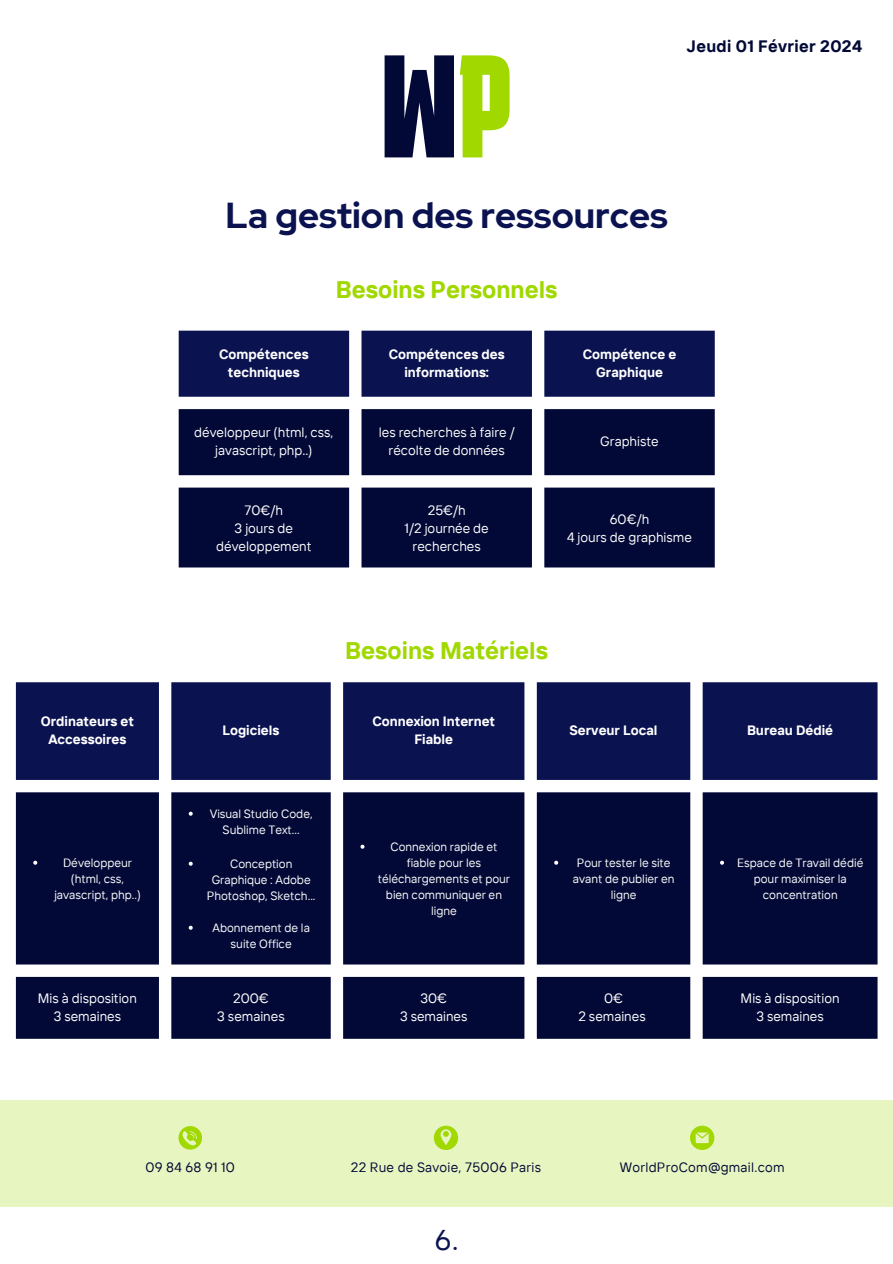
<style>
.page{position:relative;width:893px;height:1264px;background:#fff}
.page>*{position:absolute;margin:0;border:0;box-sizing:border-box;transform-origin:0 0}
.t1{font:700 145.65px "Karantina";color:#030936}
.t2{font:700 36px "Red Hat Display";color:#0a1250}
.t3{font:28.65px "TT Interphases";color:#0a1250}
.t4{font:700 24px "TT Interphases";color:#a0d800}
.t5{font:700 16.5px "TT Interphases";letter-spacing:.02em;color:#030936}
.t6{font:13.5px/18px "TT Interphases";color:#fff;text-align:center}
.t7{font:700 13.5px/18px "TT Interphases";color:#fff;text-align:center}
.t8{font:13.5px "TT Interphases";letter-spacing:.02em;color:#030936}
.t9{font:12px/16px "TT Interphases";color:#fff;text-align:center}
.s1{color:#a0d800}
</style>
<div class="page">
<div style="left:0;top:1100px;width:892px;height:107px;background:#e7f5c0"></div>
<svg style="left:690px;top:1125px;width:24px;height:24px"></svg>
<svg style="left:434px;top:1125px;width:24px;height:24px"></svg>
<svg style="left:178px;top:1126px;width:24px;height:23px"></svg>
<svg style="left:179px;top:330px;width:535px;height:67px;background:#18205a"></svg>
<svg style="left:179px;top:409px;width:535px;height:158px;background:#21264e"></svg>
<div style="left:16px;top:682px;width:861px;height:98px;background:#0a1250"></div>
<svg style="left:16px;top:792px;width:861px;height:246px;background:#1d234b"></svg>
<svg style="left:33px;top:860px;width:4px;height:4px"></svg>
<svg style="left:189px;top:811px;width:4px;height:4px"></svg>
<svg style="left:189px;top:861px;width:4px;height:4px"></svg>
<svg style="left:189px;top:925px;width:4px;height:4px"></svg>
<svg style="left:360px;top:844px;width:4px;height:4px"></svg>
<svg style="left:554px;top:860px;width:4px;height:4px"></svg>
<svg style="left:720px;top:860px;width:4px;height:4px"></svg>
<h1 class="t1" style="left:381px;top:32px;width:133px">W<span class="s1">P</span></h1>
<h2 class="t2" style="left:225px;top:191px;width:443px">La gestion des ressources</h2>
<h3 class="t4" style="left:336px;top:274px;width:223px">Besoins Personnels</h3>
<h3 class="t5" style="left:686px;top:36px;width:177px">Jeudi 01 Février 2024</h3>
<p class="t7" style="left:219px;top:345px;width:91px">Compétences techniques</p>
<p class="t7" style="left:389px;top:345px;width:117px">Compétences des informations:</p>
<p class="t7" style="left:582px;top:345px;width:95px">Compétence e<br>Graphique</p>
<p class="t6" style="left:194px;top:423px;width:141px">développeur (html, css, javascript, php..)</p>
<p class="t6" style="left:379px;top:423px;width:137px">les recherches à faire / récolte de données</p>
<p class="t6" style="left:600px;top:432px;width:60px">Graphiste</p>
<p class="t6" style="left:216px;top:500px;width:97px">70€/h<br>3 jours de développement</p>
<p class="t6" style="left:404px;top:500px;width:86px">25€/h<br>1/2 journée de recherches</p>
<p class="t6" style="left:567px;top:509px;width:126px">60€/h<br>4 jours de graphisme</p>
<h3 class="t4" style="left:345px;top:634px;width:204px">Besoins Matériels</h3>
<p class="t7" style="left:41px;top:711px;width:95px">Ordinateurs et<br>Accessoires</p>
<p class="t7" style="left:222px;top:720px;width:58px">Logiciels</p>
<p class="t7" style="left:372px;top:711px;width:124px">Connexion Internet<br>Fiable</p>
<p class="t7" style="left:569px;top:720px;width:90px">Serveur Local</p>
<p class="t7" style="left:747px;top:720px;width:88px">Bureau Dédié</p>
<p class="t9" style="left:54px;top:854px;width:88px">Développeur (html, css, javascript, php..)</p>
<p class="t9" style="left:210px;top:805px;width:104px">Visual Studio Code,<br>Sublime Text...</p>
<p class="t9" style="left:207px;top:855px;width:110px">Conception<br>Graphique : Adobe<br>Photoshop, Sketch...</p>
<p class="t9" style="left:212px;top:919px;width:99px">Abonnement de la suite Office</p>
<p class="t9" style="left:378px;top:838px;width:134px">Connexion rapide et fiable pour les téléchargements et pour bien communiquer en ligne</p>
<p class="t9" style="left:573px;top:854px;width:103px">Pour tester le site avant de publier en ligne</p>
<p class="t9" style="left:737px;top:854px;width:128px">Espace de Travail dédié pour maximiser la concentration</p>
<p class="t6" style="left:38px;top:989px;width:100px">Mis à disposition<br>3 semaines</p>
<p class="t6" style="left:217px;top:989px;width:69px">200€<br>3 semaines</p>
<p class="t6" style="left:400px;top:989px;width:69px">30€<br>3 semaines</p>
<p class="t6" style="left:578px;top:989px;width:69px">0€<br>2 semaines</p>
<p class="t6" style="left:740px;top:989px;width:100px">Mis à disposition<br>3 semaines</p>
<p class="t8" style="left:145px;top:1158px;width:91px">09 84 68 91 10</p>
<p class="t8" style="left:351px;top:1158px;width:192px">22 Rue de Savoie, 75006 Paris</p>
<p class="t8" style="left:619px;top:1158px;width:166px">WorldProCom@gmail.com</p>
<h3 class="t3" style="left:435px;top:1220px;width:25px">6.</h3>
</div>
